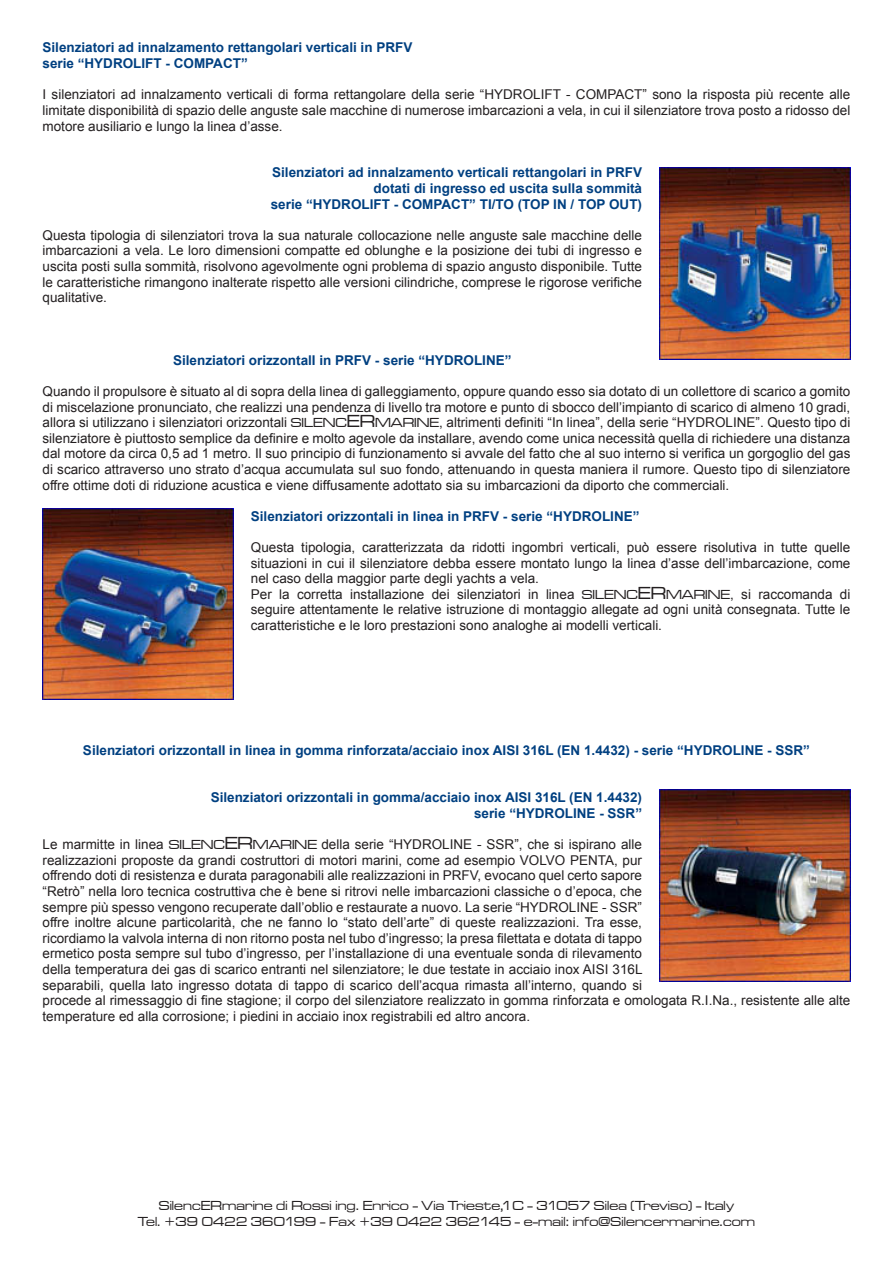
<style>
.page{position:relative;width:893px;height:1263px;background:#fff}
.page>*{position:absolute;margin:0;border:0;box-sizing:border-box;transform-origin:0 0}
.Testo{font:13.5px/15.6px "Arial";color:#231f20;text-align:justify}
.Titoletto_DX{font:700 13.5px "Arial";color:#014081}
.Titoletto_Center{font:700 13.5px "Arial";color:#014081}
.t1{font:13.5px/16.2px "Microgramma D Medi Exte";letter-spacing:.01em;color:#231f20;text-align:center}
.Titoletto_SX{font:700 13.5px "Arial";color:#014081}
.s1{font-family:"Microgramma D Medi Exte"}
.s2{font-family:"Microgramma D Medi Exte";font-size:18px}
</style>
<div class="page">
<img style="left:659px;top:168px;width:191px;height:191px">
<img style="left:43px;top:508px;width:191px;height:191px">
<img style="left:659px;top:790px;width:191px;height:191px">
<p class="Titoletto_SX" style="left:43px;top:39px;width:371px">Silenziatori ad innalzamento rettangolari verticali in PRFV</p>
<p class="Titoletto_SX" style="left:43px;top:54px;width:207px">serie “HYDROLIFT - COMPACT”</p>
<p class="Testo" style="left:43px;top:87px;width:809px">I silenziatori ad innalzamento verticali di forma rettangolare della serie “HYDROLIFT - COMPACT” sono la risposta più recente alle limitate disponibilità di spazio delle anguste sale macchine di numerose imbarcazioni a vela, in cui il silenziatore trova posto a ridosso del motore ausiliario e lungo la linea d’asse.</p>
<p class="Titoletto_DX" style="left:272px;top:164px;width:371px">Silenziatori ad innalzamento verticali rettangolari in PRFV</p>
<p class="Titoletto_DX" style="left:373px;top:179px;width:270px">dotati di ingresso ed uscita sulla sommità</p>
<p class="Titoletto_DX" style="left:271px;top:195px;width:373px">serie “HYDROLIFT - COMPACT” TI/TO (TOP IN / TOP OUT)</p>
<p class="Testo" style="left:43px;top:227px;width:601px">Questa tipologia di silenziatori trova la sua naturale collocazione nelle anguste sale macchine delle imbarcazioni a vela. Le loro dimensioni compatte ed oblunghe e la posizione dei tubi di ingresso e uscita posti sulla sommità, risolvono agevolmente ogni problema di spazio angusto disponibile. Tutte le caratteristiche rimangono inalterate rispetto alle versioni cilindriche, comprese le rigorose verifiche qualitative.</p>
<p class="Titoletto_Center" style="left:173px;top:351px;width:340px">Silenziatori orizzontalI in PRFV - serie “HYDROLINE”</p>
<p class="Testo" style="left:43px;top:383px;width:809px">Quando il propulsore è situato al di sopra della linea di galleggiamento, oppure quando esso sia dotato di un collettore di scarico a gomito di miscelazione pronunciato, che realizzi una pendenza di livello tra motore e punto di sbocco dell’impianto di scarico di almeno 10 gradi, allora si utilizzano i silenziatori orizzontali <span class="s1">SILENC</span><span class="s2">ER</span><span class="s1">MARINE</span>, altrimenti definiti “In linea”, della serie “HYDROLINE”. Questo tipo di silenziatore è piuttosto semplice da definire e molto agevole da installare, avendo come unica necessità quella di richiedere una distanza dal motore da circa 0,5 ad 1 metro. Il suo principio di funzionamento si avvale del fatto che al suo interno si verifica un gorgoglio del gas di scarico attraverso uno strato d’acqua accumulata sul suo fondo, attenuando in questa maniera il rumore. Questo tipo di silenziatore offre ottime doti di riduzione acustica e viene diffusamente adottato sia su imbarcazioni da diporto che commerciali.</p>
<p class="Titoletto_SX" style="left:251px;top:507px;width:390px">Silenziatori orizzontali in linea in PRFV - serie “HYDROLINE”</p>
<p class="Testo" style="left:251px;top:540px;width:601px">Questa tipologia, caratterizzata da ridotti ingombri verticali, può essere risolutiva in tutte quelle situazioni in cui il silenziatore debba essere montato lungo la linea d’asse dell’imbarcazione, come nel caso della maggior parte degli yachts a vela.</p>
<p class="Testo" style="left:251px;top:586px;width:601px">Per la corretta installazione dei silenziatori in linea <span class="s1">SILENC</span><span class="s2">ER</span><span class="s1">MARINE</span>, si raccomanda di seguire attentamente le relative istruzione di montaggio allegate ad ogni unità consegnata. Tutte le caratteristiche e le loro prestazioni sono analoghe ai modelli verticali.</p>
<p class="Titoletto_Center" style="left:83px;top:741px;width:728px">Silenziatori orizzontalI in linea in gomma rinforzata/acciaio inox AISI 316L (EN 1.4432) - serie “HYDROLINE - SSR”</p>
<p class="Titoletto_DX" style="left:211px;top:788px;width:433px">Silenziatori orizzontali in gomma/acciaio inox AISI 316L (EN 1.4432)</p>
<p class="Titoletto_DX" style="left:474px;top:804px;width:170px">serie “HYDROLINE - SSR”</p>
<p class="Testo" style="left:43px;top:837px;width:809px;text-align:left">Le marmitte in linea <span class="s1">SILENC</span><span class="s2">ER</span><span class="s1">MARINE</span> della serie “HYDROLINE - SSR”, che si ispirano alle<br>realizzazioni proposte da grandi costruttori di motori marini, come ad esempio VOLVO PENTA, pur<br>offrendo doti di resistenza e durata paragonabili alle realizzazioni in PRFV, evocano quel certo sapore<br>“Retrò” nella loro tecnica costruttiva che è bene si ritrovi nelle imbarcazioni classiche o d’epoca, che<br>sempre più spesso vengono recuperate dall’oblio e restaurate a nuovo. La serie “HYDROLINE - SSR”<br>offre inoltre alcune particolarità, che ne fanno lo “stato dell’arte” di queste realizzazioni. Tra esse,<br>ricordiamo la valvola interna di non ritorno posta nel tubo d’ingresso; la presa filettata e dotata di tappo<br>ermetico posta sempre sul tubo d’ingresso, per l’installazione di una eventuale sonda di rilevamento<br>della temperatura dei gas di scarico entranti nel silenziatore; le due testate in acciaio inox AISI 316L<br>separabili, quella lato ingresso dotata di tappo di scarico dell’acqua rimasta all’interno, quando si<br>procede al rimessaggio di fine stagione; il corpo del silenziatore realizzato in gomma rinforzata e omologata R.I.Na., resistente alle alte temperature ed alla corrosione; i piedini in acciaio inox registrabili ed altro ancora.</p>
<p class="t1" style="left:138px;top:1197px;width:619px">SilencERmarine di Rossi ing. Enrico - Via Trieste,1C - 31057 Silea (Treviso) - Italy<br>Tel. +39 0422 360199 - Fax +39 0422 362145 - e-mail: info@Silencermarine.com</p>
</div>
